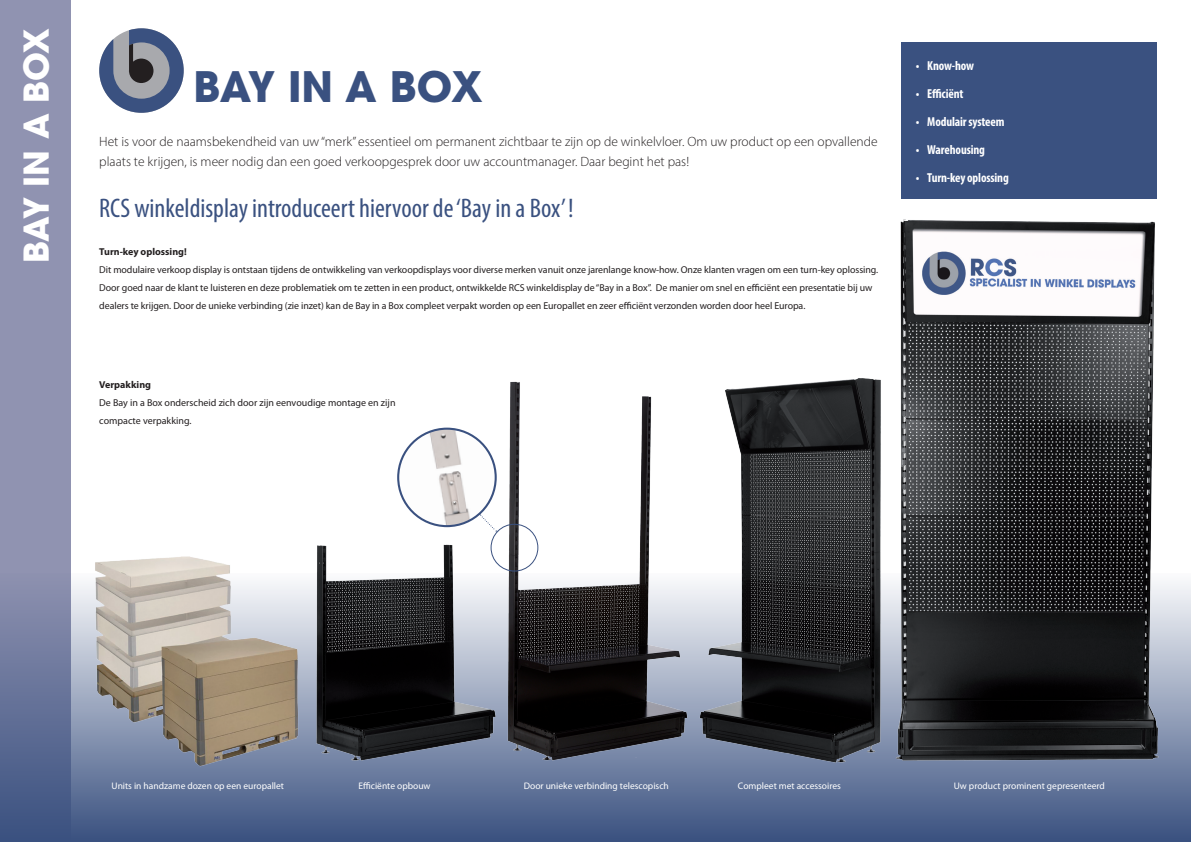
<style>
.page{position:relative;width:1191px;height:842px;background:#fff}
.page>*{position:absolute;margin:0;border:0;box-sizing:border-box;transform-origin:0 0}
.t1{font:700 41.7px "Avant Garde";letter-spacing:-.01em;color:#3a5180}
.t2{font:700 34px "Avant Garde";letter-spacing:-.025em;color:#fff}
.t3{font:condensed 27px "Myriad Pro";color:#3a5180}
.t4{font:300 13.5px/20px "Myriad Pro";color:#231f20}
.t5{font:700 condensed 13px "Myriad Pro";letter-spacing:-.01em;color:#fff}
.t6{font:10px/18px "Myriad Pro";letter-spacing:-.005em;color:#231f20}
.t7{font:700 10px "Myriad Pro";color:#231f20}
.t8{font:9.5px "Myriad Pro";color:#fff}
</style>
<div class="page">
<div style="left:0;top:0;width:71px;height:842px;background:#9093b1"></div>
<svg style="left:0;top:582px;width:1191px;height:260px;background:#596c93"></svg>
<img style="left:88px;top:556px;width:218px;height:212px">
<img style="left:308px;top:539px;width:195px;height:227px">
<img style="left:493px;top:381px;width:202px;height:380px">
<img style="left:695px;top:378px;width:179px;height:400px">
<img style="left:874px;top:219px;width:310px;height:567px">
<svg style="left:99px;top:28px;width:85px;height:85px"></svg>
<div style="left:901px;top:43px;width:256px;height:156px;background:#3a5180"></div>
<div style="left:490px;top:524px;width:48px;height:47px;border:1px solid #3a5180;border-radius:50%"></div>
<img style="left:398px;top:429px;width:98px;height:97px;border-radius:49px">
<div style="left:397px;top:428px;width:100px;height:99px;border:2px solid #3a5180;border-radius:50%"></div>
<svg style="left:479px;top:513px;width:18px;height:19px"></svg>
<p class="t2" style="left:14px;top:263px;width:236px;rotate:-90deg">BAY IN A BOX</p>
<p class="t1" style="left:193px;top:60px;width:291px">BAY IN A BOX</p>
<p class="t4" style="left:99px;top:131px;width:780px">Het is voor de naamsbekendheid van uw “merk” essentieel om permanent zichtbaar te zijn op de winkelvloer. Om uw product op een opvallende plaats te krijgen, is meer nodig dan een goed verkoopgesprek door uw accountmanager. Daar begint het pas!</p>
<p class="t3" style="left:99px;top:191px;width:476px">RCS winkeldisplay introduceert hiervoor de ‘Bay in a Box’ !</p>
<p class="t7" style="left:99px;top:246px;width:89px">Turn-key oplossing!</p>
<p class="t6" style="left:99px;top:261px;width:780px">Dit modulaire verkoop display is ontstaan tijdens de ontwikkeling van verkoopdisplays voor diverse merken vanuit onze jarenlange know-how. Onze klanten vragen om een turn-key oplossing.<br>Door goed naar de klant te luisteren en deze problematiek om te zetten in een product, ontwikkelde RCS winkeldisplay de “Bay in a Box”. De manier om snel en efficiënt een presentatie bij uw dealers te krijgen. Door de unieke verbinding (zie inzet) kan de Bay in a Box compleet verpakt worden op een Europallet en zeer efficiënt verzonden worden door heel Europa.</p>
<p class="t7" style="left:99px;top:379px;width:53px">Verpakking</p>
<p class="t6" style="left:99px;top:394px;width:298px">De Bay in a Box onderscheid zich door zijn eenvoudige montage en zijn compacte verpakking.</p>
<p class="t5" style="left:916px;top:57px;width:60px">• Know-how</p>
<p class="t5" style="left:916px;top:85px;width:49px">• Efficiënt</p>
<p class="t5" style="left:916px;top:113px;width:90px">• Modulair systeem</p>
<p class="t5" style="left:916px;top:141px;width:71px">• Warehousing</p>
<p class="t5" style="left:916px;top:169px;width:94px">• Turn-key oplossing</p>
<p class="t8" style="left:111px;top:780px;width:174px">Units in handzame dozen op een europallet</p>
<p class="t8" style="left:358px;top:780px;width:74px">Efficiënte opbouw</p>
<p class="t8" style="left:524px;top:780px;width:147px">Door unieke verbinding telescopisch</p>
<p class="t8" style="left:738px;top:780px;width:104px">Compleet met accessoires</p>
<p class="t8" style="left:953px;top:780px;width:153px">Uw product prominent gepresenteerd</p>
</div>
